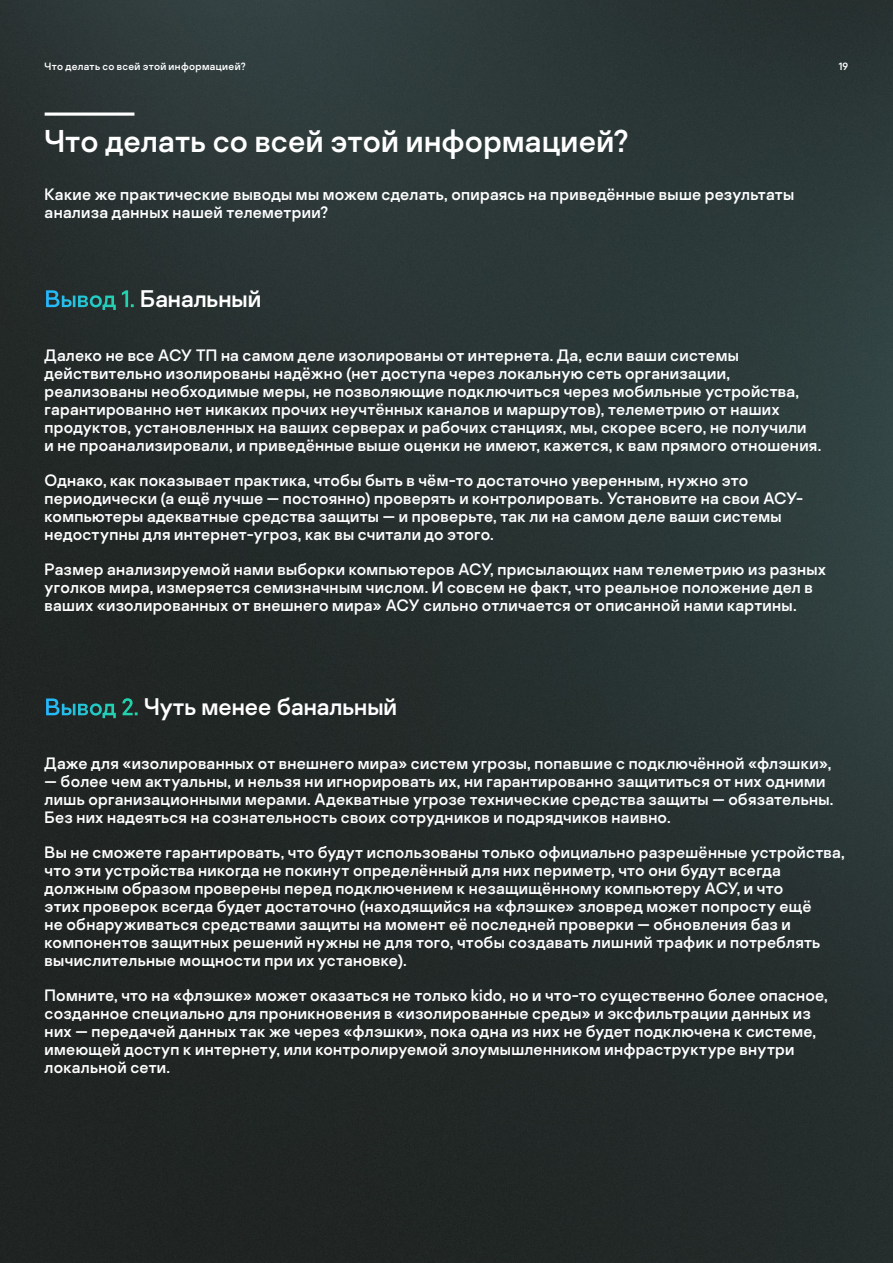
<style>
.page{position:relative;width:893px;height:1263px;background:#fff}
.page>*{position:absolute;margin:0;border:0;box-sizing:border-box;transform-origin:0 0}
.t1{font:31.5px "Kaspersky Sans";letter-spacing:.005em;color:#fff}
.t2{font:24px "Kaspersky Sans";color:#fff}
.t3{font:16.5px/18px "Kaspersky Sans";letter-spacing:.015em;color:#fff}
.t4{font:10.5px "Kaspersky Sans";letter-spacing:.03em;color:#fff}
</style>
<div class="page">
<img style="left:0;top:0;width:893px;height:1263px">
<hr style="left:45px;top:113px;width:89px;height:3px;background:#fff">
<p class="t4" style="left:45px;top:60px;width:202px">Что делать со всей этой информацией?</p>
<p class="t4" style="left:839px;top:60px;width:11px">19</p>
<h1 class="t1" style="left:45px;top:122px;width:585px">Что делать со всей этой информацией?</h1>
<p class="t3" style="left:45px;top:186px;width:751px">Какие же практические выводы мы можем сделать, опираясь на приведённые выше результаты анализа данных нашей телеметрии?</p>
<h2 class="t2" style="left:45px;top:284px;width:218px">Вывод 1. Банальный</h2>
<p class="t3" style="left:45px;top:346px;width:778px">Далеко не все АСУ ТП на самом деле изолированы от интернета. Да, если ваши системы действительно изолированы надёжно (нет доступа через локальную сеть организации, реализованы необходимые меры, не позволяющие подключиться через мобильные устройства, гарантированно нет никаких прочих неучтённых каналов и маршрутов), телеметрию от наших продуктов, установленных на ваших серверах и рабочих станциях, мы, скорее всего, не получили<br>и не проанализировали, и приведённые выше оценки не имеют, кажется, к вам прямого отношения.</p>
<p class="t3" style="left:45px;top:471px;width:760px">Однако, как показывает практика, чтобы быть в чём-то достаточно уверенным, нужно это периодически (а ещё лучше — постоянно) проверять и контролировать. Установите на свои АСУ&shy;компьютеры адекватные средства защиты — и проверьте, так ли на самом деле ваши системы недоступны для интернет-угроз, как вы считали до этого.</p>
<p class="t3" style="left:45px;top:560px;width:783px">Размер анализируемой нами выборки компьютеров АСУ, присылающих нам телеметрию из разных уголков мира, измеряется семизначным числом. И совсем не факт, что реальное положение дел в ваших «изолированных от внешнего мира» АСУ сильно отличается от описанной нами картины.</p>
<h2 class="t2" style="left:45px;top:692px;width:354px">Вывод 2. Чуть менее банальный</h2>
<p class="t3" style="left:45px;top:754px;width:788px">Даже для «изолированных от внешнего мира» систем угрозы, попавшие с подключённой «флэшки»,</p>
<p class="t3" style="left:45px;top:772px;width:790px">— более чем актуальны, и нельзя ни игнорировать их, ни гарантированно защититься от них одними лишь организационными мерами. Адекватные угрозе технические средства защиты — обязательны.<br>Без них надеяться на сознательность своих сотрудников и подрядчиков наивно.</p>
<p class="t3" style="left:45px;top:843px;width:802px">Вы не сможете гарантировать, что будут использованы только официально разрешённые устройства, что эти устройства никогда не покинут определённый для них периметр, что они будут всегда должным образом проверены перед подключением к незащищённому компьютеру АСУ, и что<br>этих проверок всегда будет достаточно (находящийся на «флэшке» зловред может попросту ещё<br>не обнаруживаться средствами защиты на момент её последней проверки — обновления баз и компонентов защитных решений нужны не для того, чтобы создавать лишний трафик и потреблять вычислительные мощности при их установке).</p>
<p class="t3" style="left:45px;top:986px;width:785px">Помните, что на «флэшке» может оказаться не только kido, но и что-то существенно более опасное, созданное специально для проникновения в «изолированные среды» и эксфильтрации данных из них — передачей данных так же через «флэшки», пока одна из них не будет подключена к системе, имеющей доступ к интернету, или контролируемой злоумышленником инфраструктуре внутри локальной сети.</p>
</div>
